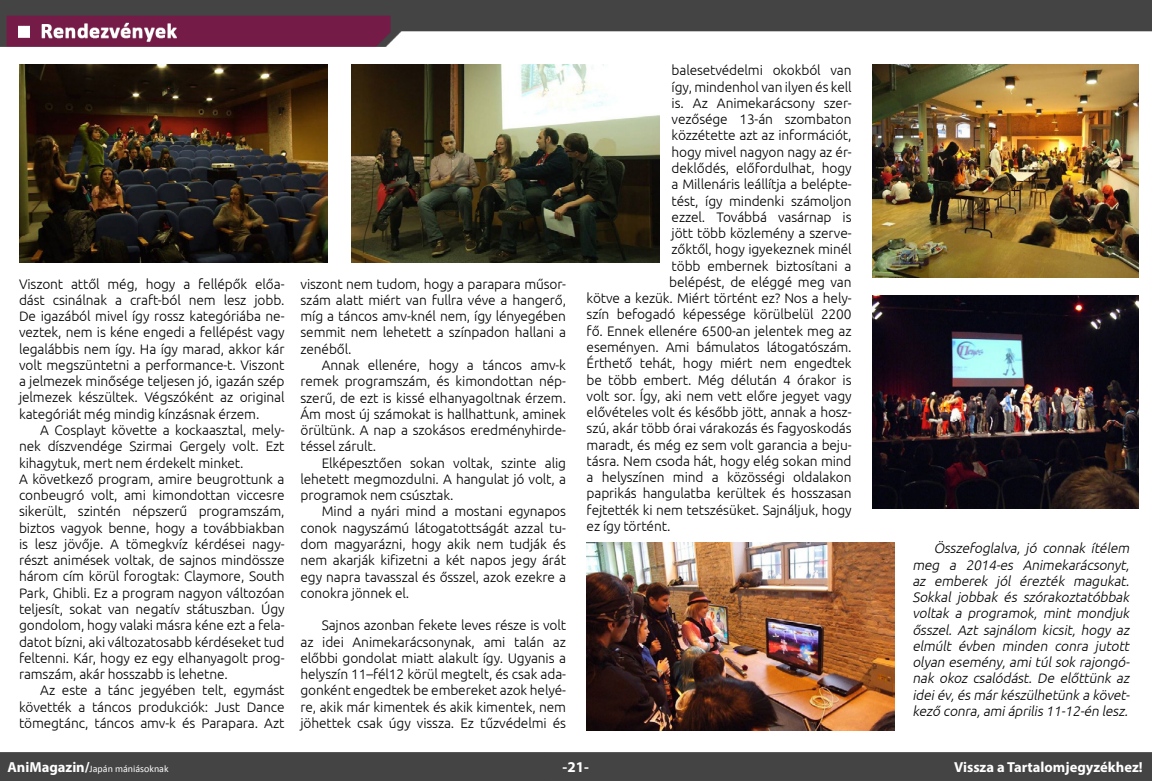
<style>
.page{position:relative;width:1152px;height:781px;background:#fff}
.page>*{position:absolute;margin:0;border:0;box-sizing:border-box;transform-origin:0 0}
.t1{font:700 15px "Myriad Pro";color:#fff}
.t2{font:700 14.5px "Myriad Pro";color:#fff}
.t3{font:300 13.75px/16.2px "Ubuntu";letter-spacing:-.01em;color:#000;text-align:justify}
.t4{font:italic 300 13.75px/16.2px "Ubuntu";letter-spacing:-.01em;color:#000;text-align:justify}
.t5{font:10px "Calibri";color:#fff}
.s1{font-family:"Myriad Pro";font-weight:700;font-size:14.5px}
</style>
<div class="page">
<img style="left:0;top:0;width:1152px;height:780px">
<img style="left:873px;top:64px;width:265px;height:213px">
<img style="left:19px;top:64px;width:308px;height:198px">
<img style="left:351px;top:64px;width:308px;height:198px">
<img style="left:587px;top:542px;width:308px;height:188px">
<img style="left:873px;top:295px;width:265px;height:213px">
<p class="t3" style="left:19px;top:275px;width:267px">Viszont attől még, hogy a fellépők előa&shy;dást csinálnak a craft-ból nem lesz jobb.<br>De igazából mivel így rossz kategóriába ne&shy;veztek, nem is kéne engedi a fellépést vagy legalábbis nem így. Ha így marad, akkor kár volt megszüntetni a performance-t. Viszont a jelmezek minősége teljesen jó, igazán szép jelmezek készültek. Végszóként az original kategóriát még mindig kínzásnak érzem.</p>
<p class="t3" style="left:19px;top:421px;width:267px;text-align:left;text-indent:21px">A Cosplayt követte a kockaasztal, mely&shy;nek díszvendége Szirmai Gergely volt. Ezt kihagytuk, mert nem érdekelt minket.<br>A következő program, amire beugrottunk a conbeugró volt, ami kimondottan viccesre sikerült, szintén népszerű programszám, biztos vagyok benne, hogy a továbbiakban is lesz jövője. A tömegkvíz kérdései nagy&shy;részt animések voltak, de sajnos mindössze három cím körül forogtak: Claymore, South Park, Ghibli. Ez a program nagyon változóan teljesít, sokat van negatív státuszban. Úgy gondolom, hogy valaki másra kéne ezt a fela&shy;datot bízni, aki változatosabb kérdéseket tud feltenni. Kár, hogy ez egy elhanyagolt prog&shy;ramszám, akár hosszabb is lehetne.</p>
<p class="t3" style="left:19px;top:681px;width:267px;text-indent:21px">Az este a tánc jegyében telt, egymást követték a táncos produkciók: Just Dance tömegtánc, táncos amv-k és Parapara. Azt</p>
<p class="t3" style="left:301px;top:275px;width:267px">viszont nem tudom, hogy a parapara műsor&shy;szám alatt miért van fullra véve a hangerő, míg a táncos amv-knél nem, így lényegében semmit nem lehetett a színpadon hallani a zenéből.</p>
<p class="t3" style="left:301px;top:356px;width:267px;text-indent:21px">Annak ellenére, hogy a táncos amv-k remek programszám, és kimondottan nép&shy;szerű, de ezt is kissé elhanyagoltnak érzem.<br>Ám most új számokat is hallhattunk, aminek örültünk. A nap a szokásos eredményhirde&shy;téssel zárult.</p>
<p class="t3" style="left:301px;top:454px;width:267px;text-indent:21px">Elképesztően sokan voltak, szinte alig lehetett megmozdulni. A hangulat jó volt, a programok nem csúsztak.</p>
<p class="t3" style="left:301px;top:502px;width:267px;text-indent:21px">Mind a nyári mind a mostani egynapos conok nagyszámú látogatottságát azzal tu&shy;dom magyarázni, hogy akik nem tudják és nem akarják kifizetni a két napos jegy árát egy napra tavasszal és ősszel, azok ezekre a conokra jönnek el.</p>
<p class="t3" style="left:301px;top:616px;width:267px;text-indent:21px">Sajnos azonban fekete leves része is volt az idei Animekarácsonynak, ami talán az előbbi gondolat miatt alakult így. Ugyanis a helyszín 11–fél12 körül megtelt, és csak ada&shy;gonként engedtek be embereket azok helyé&shy;re, akik már kimentek és akik kimentek, nem jöhettek csak úgy vissza. Ez tűzvédelmi és</p>
<p class="t3" style="left:672px;top:62px;width:182px">balesetvédelmi okokból van</p>
<p class="t3" style="left:672px;top:78px;width:182px">így, mindenhol van ilyen és kell</p>
<p class="t3" style="left:672px;top:94px;width:182px">is. Az Animekarácsony szer-</p>
<p class="t3" style="left:672px;top:111px;width:182px">vezősége 13-án szombaton</p>
<p class="t3" style="left:672px;top:127px;width:181px">közzétette azt az információt,</p>
<p class="t3" style="left:672px;top:143px;width:182px">hogy mivel nagyon nagy az ér-</p>
<p class="t3" style="left:672px;top:159px;width:182px">deklődés, előfordulhat, hogy</p>
<p class="t3" style="left:672px;top:176px;width:182px">a Millenáris leállítja a belépte-</p>
<p class="t3" style="left:672px;top:192px;width:182px">tést, így mindenki számoljon</p>
<p class="t3" style="left:672px;top:208px;width:182px">ezzel. Továbbá vasárnap is</p>
<p class="t3" style="left:672px;top:224px;width:182px">jött több közlemény a szerve-</p>
<p class="t3" style="left:672px;top:241px;width:182px">zőktől, hogy igyekeznek minél</p>
<p class="t3" style="left:672px;top:257px;width:182px">több embernek biztosítani a</p>
<p class="t3" style="left:669px;top:273px;width:184px">belépést, de eléggé meg van</p>
<p class="t3" style="left:587px;top:289px;width:267px">kötve a kezük. Miért történt ez? Nos a hely-</p>
<p class="t3" style="left:587px;top:306px;width:267px">szín befogadó képessége körülbelül 2200</p>
<p class="t3" style="left:587px;top:322px;width:267px">fő. Ennek ellenére 6500-an jelentek meg az</p>
<p class="t3" style="left:587px;top:338px;width:267px">eseményen. Ami bámulatos látogatószám.</p>
<p class="t3" style="left:587px;top:354px;width:267px">Érthető tehát, hogy miért nem engedtek</p>
<p class="t3" style="left:587px;top:371px;width:266px">be több embert. Még délután 4 órakor is</p>
<p class="t3" style="left:587px;top:387px;width:267px">volt sor. Így, aki nem vett előre jegyet vagy</p>
<p class="t3" style="left:587px;top:403px;width:267px">elővételes volt és később jött, annak a hos -</p>
<p class="t3" style="left:587px;top:419px;width:267px">szú, akár több órai várakozás és fagyoskodás</p>
<p class="t3" style="left:587px;top:436px;width:267px">maradt, és még ez sem volt garancia a beju-</p>
<p class="t3" style="left:587px;top:452px;width:267px">tásra. Nem csoda hát, hogy elég sokan mind</p>
<p class="t3" style="left:587px;top:468px;width:267px">a helyszínen mind a közösségi oldalakon</p>
<p class="t3" style="left:587px;top:484px;width:267px">paprikás hangulatba kerültek és hosszasan</p>
<p class="t3" style="left:587px;top:501px;width:267px">fejtették ki nem tetszésüket. Sajnáljuk, hogy</p>
<p class="t3" style="left:587px;top:517px;width:85px">ez így történt.</p>
<p class="t4" style="left:912px;top:539px;width:221px;text-indent:21px">Összefoglalva, jó connak ítélem meg a 2014-es Animekarácsonyt, az emberek jól érezték magukat.<br>Sokkal jobbak és szórakoztatóbbak voltak a programok, mint mondjuk ősszel. Azt saj nálom kicsit, hogy az elmúlt évben minden conra jutott olyan esemény, ami túl sok rajongó&shy;nak okoz csalódást. De előttünk az ideiév,és márkészülhetünk a követ&shy;kező conra,amiáprilis 11-12-én lesz.</p>
<p class="t5" style="left:7px;top:761px;width:163px"><span class="s1">AniMagazin/</span>Japán mániásoknak</p>
<p class="t1" style="left:563px;top:756px;width:28px">-21-</p>
<p class="t2" style="left:954px;top:756px;width:190px">Vissza a Tartalomjegyzékhez!</p>
</div>
